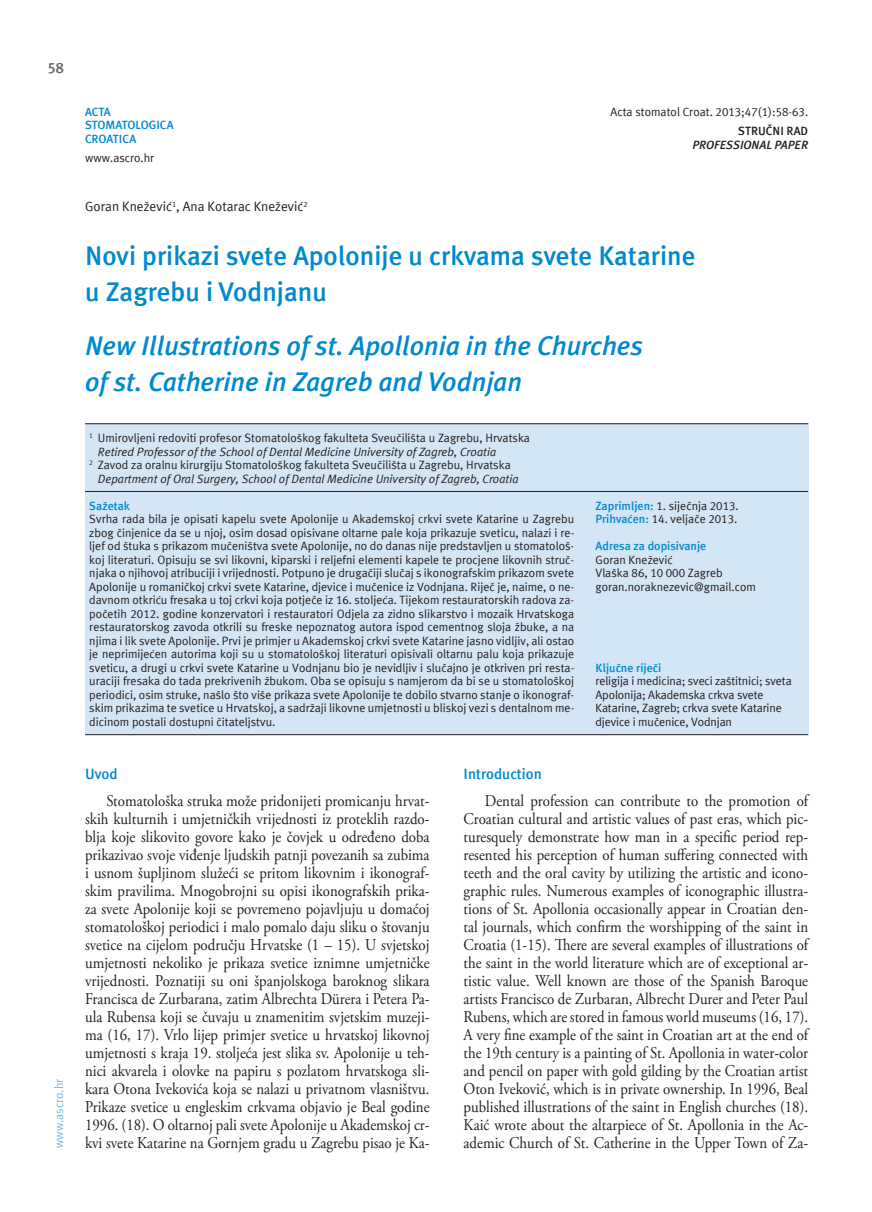
<style>
.page{position:relative;width:872px;height:1212px;background:#fff}
.page>*{position:absolute;margin:0;border:0;box-sizing:border-box;transform-origin:0 0}
.t1{font:italic 700 27px/36px "Meta ASC";color:#0089cf}
.t2{font:700 27px/36px "Meta ASC";color:#0089cf}
.t3{font:16.5px/18px "Adobe Garamond Pro";color:#231f20;text-align:justify;scale:.9 1}
.t4{font:700 15px "Meta ASC";color:#0089cf}
.t5{font:700 15px "Meta ASC";color:#636366}
.t6{font:13.5px "Meta ASC";color:#231f20}
.t7{font:12px/13.5px "Meta ASC";color:#231f20}
.t8{font:italic 12px "Meta ASC";color:#231f20}
.t9{font:700 12px/13.5px "Meta ASC";color:#0089cf}
.t10{font:italic 700 12px "Meta ASC";color:#231f20}
.t11{font:12px "Meta ASC";color:#77b6e4}
.t12{font:700 12px "Meta ASC";color:#231f20}
.s1{font-weight:700;color:#0089cf}
</style>
<div class="page">
<div style="left:85px;top:424px;width:723px;height:311px;background:#d4e6f6"></div>
<hr style="left:85px;top:423px;width:723px;height:1px;background:#231f20">
<hr style="left:85px;top:491px;width:723px;height:1px;background:#231f20">
<hr style="left:85px;top:734px;width:723px;height:1px;background:#231f20">
<p class="t5" style="left:48px;top:59px;width:18px">58</p>
<p class="t11" style="left:52px;top:1148px;width:71px;rotate:-90deg">www.ascro.hr</p>
<p class="t9" style="left:85px;top:105px;width:90px">ACTA<br>STOMATOLOGICA<br>CROATICA</p>
<p class="t7" style="left:85px;top:151px;width:71px">www.ascro.hr</p>
<p class="t7" style="left:610px;top:105px;width:199px">Acta stomatol Croat. 2013;47(1):58-63.</p>
<p class="t12" style="left:738px;top:124px;width:71px">STRUČNI RAD</p>
<p class="t10" style="left:692px;top:138px;width:117px">PROFESSIONAL PAPER</p>
<p class="t6" style="left:85px;top:199px;width:224px">Goran Knežević<sup>1</sup>, Ana Kotarac Knežević<sup>2</sup></p>
<h1 class="t2" style="left:85px;top:238px;width:612px">Novi prikazi svete Apolonije u crkvama svete Katarine u Zagrebu i Vodnjanu</h1>
<h1 class="t1" style="left:85px;top:328px;width:559px">New Illustrations of st. Apollonia in the Churches of st. Catherine in Zagreb and Vodnjan</h1>
<p class="t7" style="left:89px;top:431px;width:442px"><sup>1</sup> Umirovljeni redoviti profesor Stomatološkog fakulteta Sveučilišta u Zagrebu, Hrvatska</p>
<p class="t8" style="left:98px;top:444px;width:400px">Retired Professor of the School of Dental Medicine University of Zagreb, Croatia</p>
<p class="t7" style="left:89px;top:458px;width:423px"><sup>2</sup> Zavod za oralnu kirurgiju Stomatološkog fakulteta Sveučilišta u Zagrebu, Hrvatska</p>
<p class="t8" style="left:98px;top:471px;width:422px">Department of Oral Surgery, School of Dental Medicine University of Zagreb, Croatia</p>
<p class="t9" style="left:89px;top:499px;width:42px">Sažetak</p>
<p class="t7" style="left:89px;top:512px;width:486px;text-align:justify">Svrha rada bila je opisati kapelu svete Apolonije u Akademskoj crkvi svete Katarine u Zagrebu zbog činjenice da se u njoj, osim dosad opisivane oltarne pale koja prikazuje sveticu, nalazi i re&shy;ljef od štuka s prikazom mučeništva svete Apolonije, no do danas nije predstavljen u stomatološ&shy;koj literaturi. Opisuju se svi likovni, kiparski i reljefni elementi kapele te procjene likovnih struč&shy;njaka o njihovoj atribuciji i vrijednosti. Potpuno je drugačiji slučaj s ikonografskim prikazom svete Apolonije u romaničkoj crkvi svete Katarine, djevice i mučenice iz Vodnjana. Riječ je, naime, o ne&shy;davnom otkriću fresaka u toj crkvi koja potječe iz 16. stoljeća. Tijekom restauratorskih radova za&shy;početih 2012. godine konzervatori i restauratori Odjela za zidno slikarstvo i mozaik Hrvatskoga restauratorskog zavoda otkrili su freske nepoznatog autora ispod cementnog sloja žbuke, a na njima i lik svete Apolonije. Prvi je primjer u Akademskoj crkvi svete Katarine jasno vidljiv, ali ostao je neprimijećen autorima koji su u stomatološkoj literaturi opisivali oltarnu palu koja prikazuje sveticu, a drugi u crkvi svete Katarine u Vodnjanu bio je nevidljiv i slučajno je otkriven pri resta&shy;uraciji fresaka do tada prekrivenih žbukom. Oba se opisuju s namjerom da bi se u stomatološkoj periodici, osim struke, našlo što više prikaza svete Apolonije te dobilo stvarno stanje o ikonograf&shy;skim prikazima te svetice u Hrvatskoj, a sadržaji likovne umjetnosti u bliskoj vezi s dentalnom me&shy;dicinom postali dostupni čitateljstvu.</p>
<p class="t7" style="left:595px;top:499px;width:145px"><span class="s1">Zaprimljen:</span> 1. siječnja 2013.<br><span class="s1">Prihvaćen:</span> 14. veljače 2013.</p>
<p class="t9" style="left:595px;top:539px;width:112px">Adresa za dopisivanje</p>
<p class="t7" style="left:595px;top:553px;width:162px">Goran Knežević<br>Vlaška 86, 10 000 Zagreb goran.noraknezevic@gmail.com</p>
<p class="t9" style="left:595px;top:661px;width:67px">Ključne riječi</p>
<p class="t7" style="left:595px;top:674px;width:198px">religija i medicina; sveci zaštitnici; sveta Apolonija; Akademska crkva svete Katarine, Zagreb; crkva svete Katarine djevice i mučenice, Vodnjan</p>
<p class="t4" style="left:85px;top:765px;width:34px">Uvod</p>
<p class="t3" style="left:85px;top:792px;width:384px;text-indent:21px">Stomatološka struka može pridonijeti promicanju hrvat&shy;skih kulturnih i umjetničkih vrijednosti iz proteklih razdo&shy;blja koje slikovito govore kako je čovjek u određeno doba prikazivao svoje viđenje ljudskih patnji povezanih sa zubima i usnom šupljinom služeći se pritom likovnim i ikonograf&shy;skim pravilima. Mnogobrojni su opisi ikonografskih prika&shy;za svete Apolonije koji se povremeno pojavljuju u domaćoj stomatološkoj periodici i malo pomalo daju sliku o štovanju svetice na cijelom području Hrvatske (1 – 15). U svjetskoj umjetnosti nekoliko je prikaza svetice iznimne umjetničke vrijednosti. Poznatiji su oni španjolskoga baroknog slikara Francisca de Zurbarana, zatim Albrechta Dürera i Petera Pa&shy;ula Rubensa koji se čuvaju u znamenitim svjetskim muzeji&shy;ma (16, 17). Vrlo lijep primjer svetice u hrvatskoj likovnoj umjetnosti s kraja 19. stoljeća jest slika sv. Apolonije u teh&shy;nici akvarela i olovke na papiru s pozlatom hrvatskoga sli&shy;kara Otona Ivekovića koja se nalazi u privatnom vlasništvu.<br>Prikaze svetice u engleskim crkvama objavio je Beal godine 1996. (18). O oltarnoj pali svete Apolonije u Akademskoj cr&shy;kvi svete Katarine na Gornjem gradu u Zagrebu pisao je Ka-</p>
<p class="t4" style="left:463px;top:765px;width:80px">Introduction</p>
<p class="t3" style="left:463px;top:792px;width:384px;text-indent:21px">Dental profession can contribute to the promotion of Croatian cultural and artistic values of past eras, which pic&shy;turesquely demonstrate how man in a specific period rep&shy;resented his perception of human suffering connected with teeth and the oral cavity by utilizing the artistic and icono&shy;graphic rules. Numerous examples of iconographic illustra&shy;tions of St. Apollonia occasionally appear in Croatian den&shy;tal journals, which confirm the worshipping of the saint in Croatia (1-15). There are several examples of illustrations of the saint in the world literature which are of exceptional ar&shy;tistic value. Well known are those of the Spanish Baroque artists Francisco de Zurbaran, Albrecht Durer and Peter Paul Rubens, which are stored in famous world museums (16, 17).<br>A very fine example of the saint in Croatian art at the end of the 19th century is a painting of St. Apollonia in water-color and pencil on paper with gold gilding by the Croatian artist Oton Iveković, which is in private ownership. In 1996, Beal published illustrations of the saint in English churches (18).<br>Kaić wrote about the altarpiece of St. Apollonia in the Ac&shy;ademic Church of St. Catherine in the Upper Town of Za-</p>
</div>
